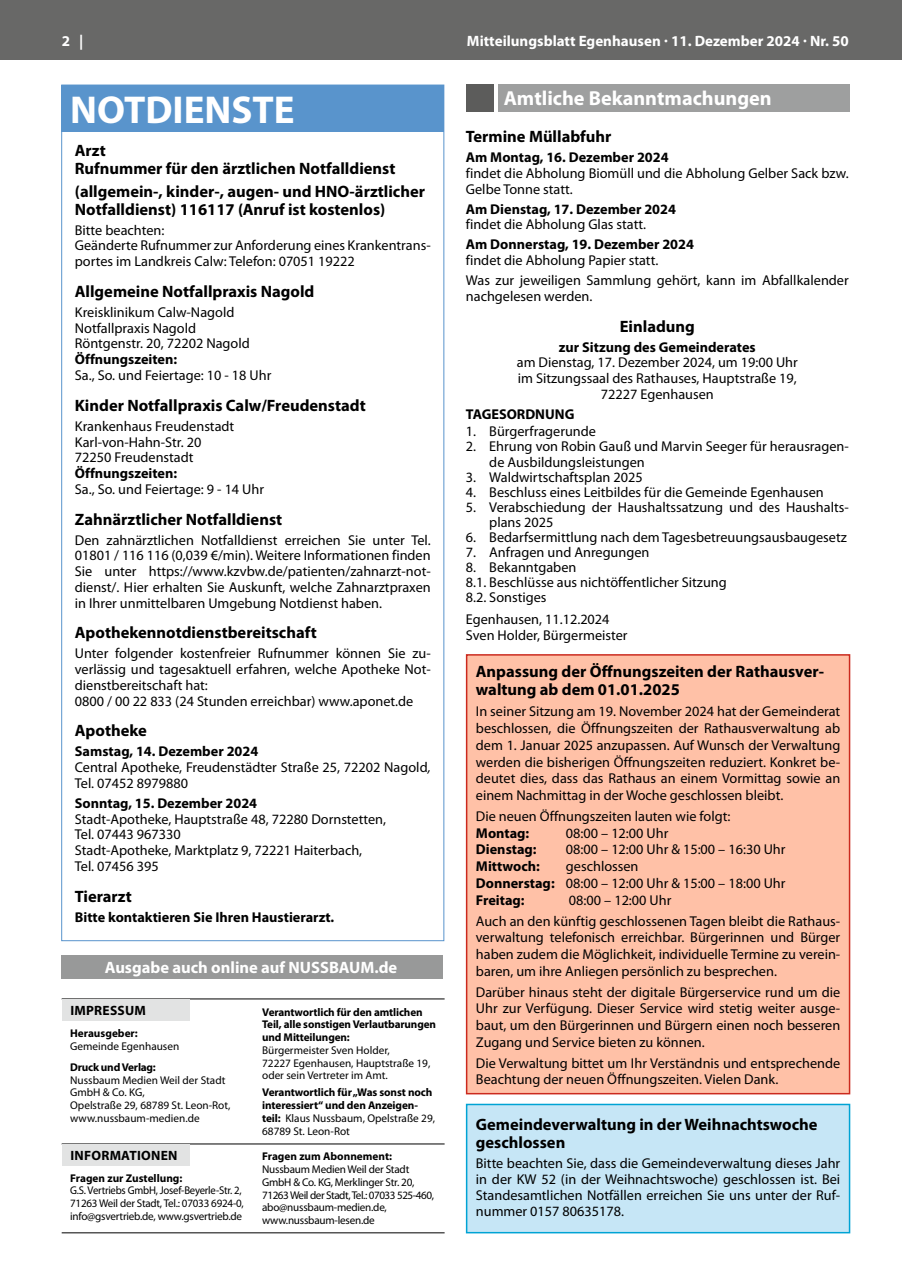
<style>
.page{position:relative;width:902px;height:1280px;background:#fff}
.page>*{position:absolute;margin:0;border:0;box-sizing:border-box;transform-origin:0 0}
.t1{font:700 39px "Myriad Pro";color:#fff}
.t2{font:700 20.25px "Myriad Pro";color:#fff}
.t3{font:700 16.5px/18px "Myriad Pro";color:#000}
.t4{font:700 16.5px "Myriad Pro";color:#fff}
.t5{font:700 15px "Myriad Pro";color:#fff}
.t6{font:14.25px/15.8px "Myriad Pro";color:#000}
.t7{font:700 14.25px "Myriad Pro";color:#000}
.t8{font:700 13.5px "Myriad Pro";letter-spacing:.02em;color:#000}
.t9{font:11.25px/12.8px "Myriad Pro";letter-spacing:-.015em;color:#000}
.t10{font:700 11.25px/12.8px "Myriad Pro";letter-spacing:-.01em;color:#000}
.t11{font:11.25px/12.8px "Myriad Pro";letter-spacing:-.015em;color:#000;scale:.95 1}
.s1{font-weight:700}
.s2{font-style:italic}
.s3{font-weight:400}
</style>
<div class="page">
<div style="left:0;top:0;width:901px;height:60px;background:#686867"></div>
<div style="left:498px;top:84px;width:351px;height:28px;background:#9e9f9f"></div>
<div style="left:466px;top:84px;width:27px;height:28px;background:#5c5c5b"></div>
<div style="left:466px;top:655px;width:383px;height:439px;background:#ffc1a7"></div>
<div style="left:466px;top:654px;width:384px;height:440px;border:2px solid #cb2a1e"></div>
<div style="left:62px;top:85px;width:382px;height:46px;background:#5994cc"></div>
<hr style="left:62px;top:998px;width:382px;height:1px;background:#000">
<div style="left:62px;top:999px;width:127px;height:21px;background:#e2e3e3"></div>
<hr style="left:62px;top:1143px;width:382px;height:1px;background:#000">
<div style="left:62px;top:1144px;width:127px;height:22px;background:#e2e3e3"></div>
<hr style="left:62px;top:1232px;width:382px;height:1px;background:#000">
<div style="left:61px;top:955px;width:381px;height:23px;background:#989999"></div>
<div style="left:466px;top:1104px;width:383px;height:129px;background:#c6e6f6"></div>
<div style="left:466px;top:1104px;width:384px;height:129px;border:2px solid #00a3d4"></div>
<p class="t5" style="left:62px;top:31px;width:23px">2 |</p>
<p class="t5" style="left:467px;top:31px;width:383px">Mitteilungsblatt Egenhausen · 11. Dezember 2024 · Nr. 50</p>
<h1 class="t1" style="left:70px;top:84px;width:226px">NOTDIENSTE</h1>
<p class="t3" style="left:75px;top:141px;width:322px">Arzt<br>Rufnummer für den ärztlichen Notfalldienst</p>
<p class="t3" style="left:75px;top:182px;width:352px">(allgemein-, kinder-, augen- und HNO-ärztlicher<br>Notfalldienst) 116117 (Anruf ist kostenlos)</p>
<p class="t6" style="left:75px;top:222px;width:357px">Bitte beachten:<br>Geänderte Rufnummer zur Anforderung eines Krankentrans&shy;portes im Landkreis Calw: Telefon: 07051 19222</p>
<p class="t3" style="left:75px;top:282px;width:241px">Allgemeine Notfallpraxis Nagold</p>
<p class="t6" style="left:75px;top:304px;width:176px">Kreisklinikum Calw-Nagold<br>Notfallpraxis Nagold<br>Röntgenstr. 20, 72202 Nagold</p>
<p class="t7" style="left:75px;top:350px;width:104px">Öffnungszeiten:</p>
<p class="t6" style="left:75px;top:367px;width:198px">Sa., So. und Feiertage: 10 - 18 Uhr</p>
<p class="t3" style="left:75px;top:396px;width:292px">Kinder Notfallpraxis Calw/Freudenstadt</p>
<p class="t6" style="left:75px;top:418px;width:161px">Krankenhaus Freudenstadt<br>Karl-von-Hahn-Str. 20<br>72250 Freudenstadt</p>
<p class="t7" style="left:75px;top:464px;width:104px">Öffnungszeiten:</p>
<p class="t6" style="left:75px;top:481px;width:191px">Sa., So. und Feiertage: 9 - 14 Uhr</p>
<p class="t3" style="left:75px;top:509px;width:209px">Zahnärztlicher Notfalldienst</p>
<p class="t6" style="left:75px;top:532px;width:357px;text-align:justify">Den zahnärztlichen Notfalldienst erreichen Sie unter Tel.<br>01801 / 116 116 (0,039 €/min). Weitere Informationen finden Sie unter https://www.kzvbw.de/patienten/zahnarzt-not&shy;dienst/. Hier erhalten Sie Auskunft, welche Zahnarztpraxen in Ihrer unmittelbaren Umgebung Notdienst haben.</p>
<p class="t3" style="left:75px;top:623px;width:243px">Apothekennotdienstbereitschaft</p>
<p class="t6" style="left:75px;top:645px;width:357px">Unter folgender kostenfreier Rufnummer können Sie zu&shy;verlässig und tagesaktuell erfahren, welche Apotheke Not&shy;dienstbereitschaft hat:<br>0800 / 00 22 833 (24 Stunden erreichbar) www.aponet.de</p>
<p class="t3" style="left:75px;top:721px;width:74px">Apotheke</p>
<p class="t6" style="left:75px;top:743px;width:357px"><span class="s1">Samstag, 14. Dezember 2024<br></span>Central Apotheke, Freudenstädter Straße 25, 72202 Nagold<span class="s2">,<br></span>Tel. 07452 8979880</p>
<p class="t7" style="left:75px;top:794px;width:184px">Sonntag, 15. Dezember 2024</p>
<p class="t6" style="left:75px;top:811px;width:313px">Stadt-Apotheke, Hauptstraße 48, 72280 Dornstetten, Tel. 07443 967330<br>Stadt-Apotheke, Marktplatz 9, 72221 Haiterbach,<br>Tel. 07456 395</p>
<p class="t3" style="left:75px;top:886px;width:58px">Tierarzt</p>
<p class="t7" style="left:75px;top:907px;width:261px">Bitte kontaktieren Sie Ihren Haustierarzt.</p>
<p class="t4" style="left:105px;top:957px;width:294px">Ausgabe auch online auf NUSSBAUM.de</p>
<p class="t8" style="left:70px;top:1001px;width:77px">IMPRESSUM</p>
<p class="t10" style="left:70px;top:1026px;width:69px">Herausgeber:</p>
<p class="t9" style="left:70px;top:1039px;width:111px">Gemeinde Egenhausen</p>
<p class="t10" style="left:70px;top:1060px;width:87px">Druck und Verlag:</p>
<p class="t9" style="left:70px;top:1073px;width:162px">Nussbaum Medien Weil der Stadt<br>GmbH &amp; Co. KG,<br>Opelstraße 29, 68789 St. Leon-Rot, www.nussbaum-medien.de</p>
<p class="t8" style="left:70px;top:1147px;width:109px">INFORMATIONEN</p>
<p class="t10" style="left:70px;top:1171px;width:114px">Fragen zur Zustellung:</p>
<p class="t11" style="left:70px;top:1184px;width:184px">G.S. Vertriebs GmbH, Josef-Beyerle-Str. 2,<br>71263 Weil der Stadt, Tel.: 07033 6924-0, info@gsvertrieb.de, www.gsvertrieb.de</p>
<p class="t10" style="left:262px;top:1005px;width:175px">Verantwortlich für den amtlichen<br>Teil, alle sonstigen Verlautbarungen und Mitteilungen:</p>
<p class="t9" style="left:262px;top:1043px;width:170px">Bürgermeister Sven Holder,<br>72227 Egenhausen, Hauptstraße 19, oder sein Vertreter im Amt.</p>
<p class="t10" style="left:262px;top:1086px;width:174px">Verantwortlich für „Was sonst noch interessiert“ und den Anzeigen&shy;teil: <span class="s3">Klaus Nussbaum, Opelstraße 29,<br>68789 St. Leon-Rot</span></p>
<p class="t10" style="left:262px;top:1150px;width:131px">Fragen zum Abonnement:</p>
<p class="t9" style="left:262px;top:1163px;width:173px">Nussbaum Medien Weil der Stadt<br>GmbH &amp; Co. KG, Merklinger Str. 20,<br>71263 Weil der Stadt, Tel.: 07033 525-460, abo@nussbaum-medien.de, www.nussbaum-lesen.de</p>
<h2 class="t2" style="left:503px;top:85px;width:269px">Amtliche Bekanntmachungen</h2>
<p class="t3" style="left:466px;top:127px;width:147px">Termine Müllabfuhr</p>
<p class="t7" style="left:466px;top:148px;width:204px">Am Montag, 16. Dezember 2024</p>
<p class="t6" style="left:466px;top:165px;width:384px">findet die Abholung Biomüll und die Abholung Gelber Sack bzw.<br>Gelbe Tonne statt.</p>
<p class="t7" style="left:466px;top:200px;width:211px">Am Dienstag, 17. Dezember 2024</p>
<p class="t6" style="left:466px;top:217px;width:182px">findet die Abholung Glas statt.</p>
<p class="t7" style="left:466px;top:235px;width:230px">Am Donnerstag, 19. Dezember 2024</p>
<p class="t6" style="left:466px;top:250px;width:384px;line-height:20px">findet die Abholung Papier statt.<br>Was zur jeweiligen Sammlung gehört, kann im Abfallkalender</p>
<p class="t6" style="left:466px;top:288px;width:128px">nachgelesen werden.</p>
<p class="t3" style="left:619px;top:317px;width:77px">Einladung</p>
<p class="t7" style="left:559px;top:338px;width:198px">zur Sitzung des Gemeinderates</p>
<p class="t6" style="left:517px;top:355px;width:282px;text-align:center">am Dienstag, 17. Dezember 2024, um 19:00 Uhr im Sitzungssaal des Rathauses, Hauptstraße 19,<br>72227 Egenhausen</p>
<p class="t7" style="left:466px;top:405px;width:110px">TAGESORDNUNG</p>
<p class="t6" style="left:466px;top:423px;width:132px">1. Bürgerfragerunde</p>
<p class="t6" style="left:489px;top:438px;width:361px;text-indent:-23px">2. Ehrung von Robin Gauß und Marvin Seeger für herausragen&shy;de Ausbildungsleistungen</p>
<p class="t6" style="left:466px;top:469px;width:178px">3. Waldwirtschaftsplan 2025</p>
<p class="t6" style="left:466px;top:484px;width:359px">4. Beschluss eines Leitbildes für die Gemeinde Egenhausen</p>
<p class="t6" style="left:489px;top:499px;width:361px;text-indent:-23px">5. Verabschiedung der Haushaltssatzung und des Haushalts&shy;plans 2025</p>
<p class="t6" style="left:466px;top:529px;width:382px">6. Bedarfsermittlung nach dem Tagesbetreuungsausbaugesetz</p>
<p class="t6" style="left:466px;top:544px;width:185px">7. Anfragen und Anregungen</p>
<p class="t6" style="left:466px;top:560px;width:262px;line-height:15px">8. Bekanntgaben<br>8.1. Beschlüsse aus nichtöffentlicher Sitzung<br>8.2. Sonstiges</p>
<p class="t6" style="left:466px;top:611px;width:163px">Egenhausen, 11.12.2024<br>Sven Holder, Bürgermeister</p>
<p class="t3" style="left:476px;top:661px;width:349px;line-height:18.9px">Anpassung der Öffnungszeiten der Rathausver&shy;waltung ab dem 01.01.2025</p>
<p class="t6" style="left:476px;top:703px;width:366px;line-height:16.6px;text-align:justify">In seiner Sitzung am 19. November 2024 hat der Gemeinderat beschlossen, die Öffnungszeiten der Rathausverwaltung ab dem 1. Januar 2025 anzupassen. Auf Wunsch der Verwaltung werden die bisherigen Öffnungszeiten reduziert. Konkret be&shy;deutet dies, dass das Rathaus an einem Vormittag sowie an einem Nachmittag in der Woche geschlossen bleibt.</p>
<p class="t6" style="left:476px;top:808px;width:256px">Die neuen Öffnungszeiten lauten wie folgt:</p>
<p class="t7" style="left:476px;top:823px;width:55px">Montag:</p>
<p class="t6" style="left:566px;top:825px;width:104px">08:00 – 12:00 Uhr</p>
<p class="t7" style="left:476px;top:840px;width:62px">Dienstag:</p>
<p class="t6" style="left:566px;top:841px;width:221px">08:00 – 12:00 Uhr &amp; 15:00 – 16:30 Uhr</p>
<p class="t7" style="left:476px;top:857px;width:65px">Mittwoch:</p>
<p class="t6" style="left:476px;top:858px;width:311px;line-height:16.6px;text-indent:90px">geschlossen<br><span class="s1">Donnerstag:</span> 08:00 – 12:00 Uhr &amp; 15:00 – 18:00 Uhr<br><span class="s1">Freitag:</span></p>
<p class="t6" style="left:476px;top:889px;width:366px;line-height:21px;text-indent:93px">08:00 – 12:00 Uhr<br>Auch an den künftig geschlossenen Tagen bleibt die Rathaus-</p>
<p class="t6" style="left:476px;top:929px;width:366px;line-height:16.6px;text-align:justify">verwaltung telefonisch erreichbar. Bürgerinnen und Bürger haben zudem die Möglichkeit, individuelle Termine zu verein&shy;baren, um ihre Anliegen persönlich zu besprechen.</p>
<p class="t6" style="left:476px;top:983px;width:366px;line-height:16.6px;text-align:justify">Darüber hinaus steht der digitale Bürgerservice rund um die Uhr zur Verfügung. Dieser Service wird stetig weiter ausge&shy;baut, um den Bürgerinnen und Bürgern einen noch besseren Zugang und Service bieten zu können.</p>
<p class="t6" style="left:476px;top:1054px;width:366px;line-height:16.6px">Die Verwaltung bittet um Ihr Verständnis und entsprechende<br>Beachtung der neuen Öffnungszeiten. Vielen Dank.</p>
<p class="t3" style="left:476px;top:1115px;width:343px">Gemeindeverwaltung in der Weihnachtswoche geschlossen</p>
<p class="t6" style="left:476px;top:1155px;width:366px;text-align:justify">Bitte beachten Sie, dass die Gemeindeverwaltung dieses Jahr in der KW 52 (in der Weihnachtswoche) geschlossen ist. Bei Standesamtlichen Notfällen erreichen Sie uns unter der Ruf&shy;nummer 0157 80635178.</p>
</div>
